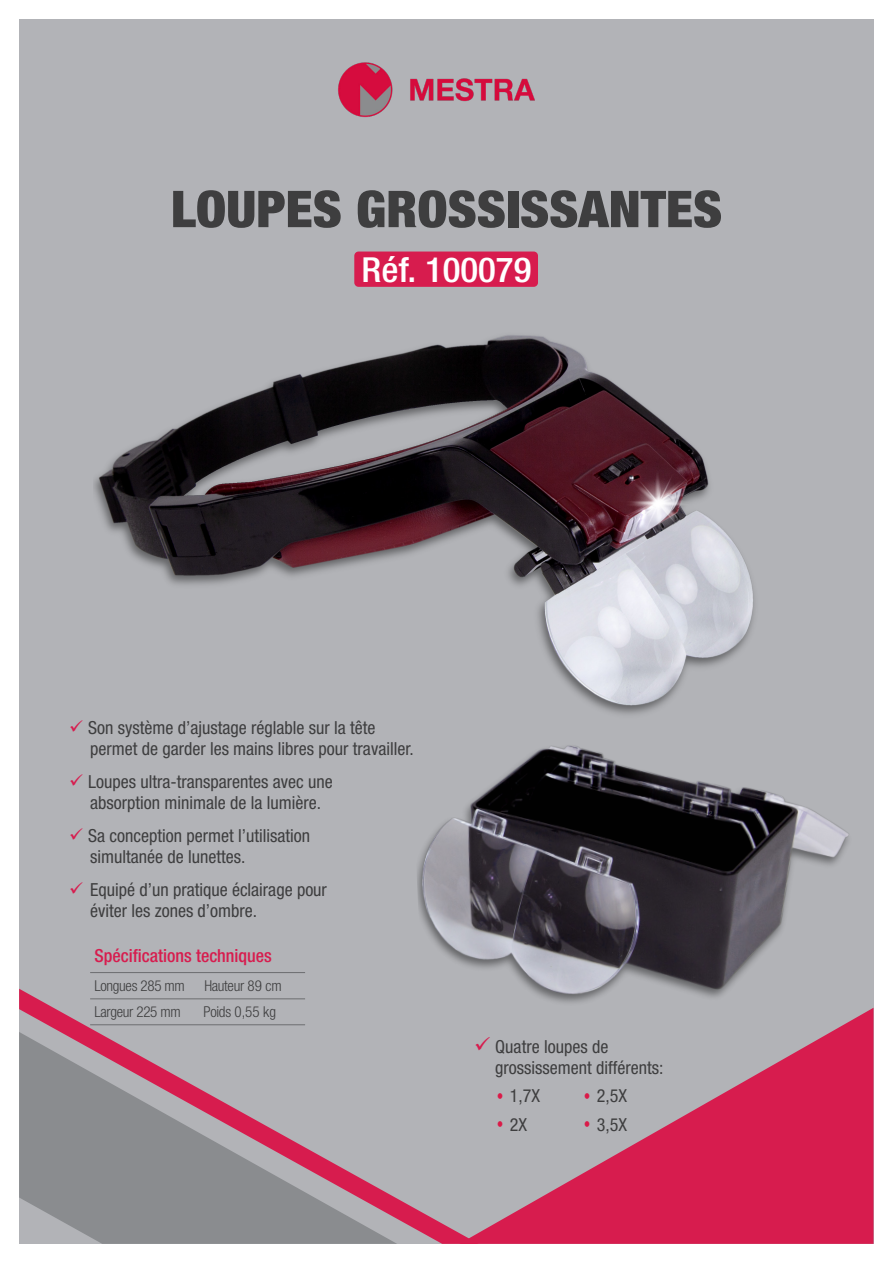
<style>
.page{position:relative;width:893px;height:1263px;background:#fff}
.page>*{position:absolute;margin:0;border:0;box-sizing:border-box;transform-origin:0 0}
.teeeextooooo{font:900 condensed 50.7px "Helvetica Neue LT Std";color:#3e3e3f;scale:1.07 1}
.t1{font:45px "Helvetica Neue LT Std";color:#da1a48;scale:.8 1}
.teeeextooooo-2{font:500 condensed 34.5px "Helvetica Neue LT Std";color:#fff;scale:1.07 1}
.t2{font:condensed 18px/21px "Helvetica Neue LT Std";color:#3e3e3f}
.t3{font:500 condensed 18px "Helvetica Neue LT Std";color:#d71c4e}
.Especificaciones{font:300 condensed 15px "Helvetica Neue LT Std";letter-spacing:-.02em;color:#3e3e3f}
.s1{color:#d71c4e}
</style>
<div class="page">
<div style="left:19px;top:20px;width:854px;height:1224px;background:#b2b3b7"></div>
<svg style="left:19px;top:989px;width:440px;height:255px"></svg>
<svg style="left:459px;top:1008px;width:414px;height:236px;fill:#d71c4e"></svg>
<img style="left:338px;top:62px;width:196px;height:55px">
<img style="left:94px;top:335px;width:661px;height:375px">
<img style="left:410px;top:710px;width:457px;height:312px">
<hr style="left:90px;top:972px;width:215px;height:1px;background:#6c6d70">
<hr style="left:90px;top:998px;width:215px;height:1px;background:#6c6d70">
<hr style="left:90px;top:1024px;width:215px;height:1px;background:#6c6d70">
<div style="left:354px;top:252px;width:184px;height:35px;background:#d71c4e;border-radius:4px"></div>
<p class="teeeextooooo" style="left:171px;top:178px;width:517px">LOUPES GROSSISSANTES</p>
<p class="teeeextooooo-2" style="left:362px;top:249px;width:160px">Réf. 100079</p>
<p class="t2" style="left:90px;top:717px;width:325px;text-indent:-21px"><span class="s1">✓</span> Son système d’ajustage réglable sur la tête permet de garder les mains libres pour travailler.</p>
<p class="t2" style="left:69px;top:771px;width:265px;text-align:center"><span class="s1">✓</span> Loupes ultra-transparentes avec une absorption minimale de la lumière.</p>
<p class="t2" style="left:90px;top:825px;width:222px;text-indent:-21px"><span class="s1">✓</span> Sa conception permet l’utilisation simultanée de lunettes.</p>
<p class="t2" style="left:90px;top:879px;width:238px;text-indent:-21px"><span class="s1">✓</span> Equipé d’un pratique éclairage pour éviter les zones d’ombre.</p>
<p class="t3" style="left:94px;top:945px;width:179px">Spécifications techniques</p>
<p class="Especificaciones" style="left:94px;top:977px;width:92px">Longues 285 mm</p>
<p class="Especificaciones" style="left:204px;top:977px;width:79px">Hauteur 89 cm</p>
<p class="Especificaciones" style="left:94px;top:1003px;width:88px">Largeur 225 mm</p>
<p class="Especificaciones" style="left:204px;top:1003px;width:74px">Poids 0,55 kg</p>
<p class="t2" style="left:495px;top:1036px;width:170px;text-indent:-21px"><span class="s1">✓</span> Quatre loupes de grossissement différents:</p>
<p class="t1" style="left:495px;top:1067px;width:14px">·</p>
<p class="t2" style="left:510px;top:1085px;width:32px">1,7X</p>
<p class="t1" style="left:582px;top:1067px;width:14px">·</p>
<p class="t2" style="left:597px;top:1085px;width:32px">2,5X</p>
<p class="t1" style="left:495px;top:1095px;width:14px">·</p>
<p class="t2" style="left:510px;top:1114px;width:19px">2X</p>
<p class="t1" style="left:582px;top:1095px;width:14px">·</p>
<p class="t2" style="left:597px;top:1114px;width:32px">3,5X</p>
</div>
